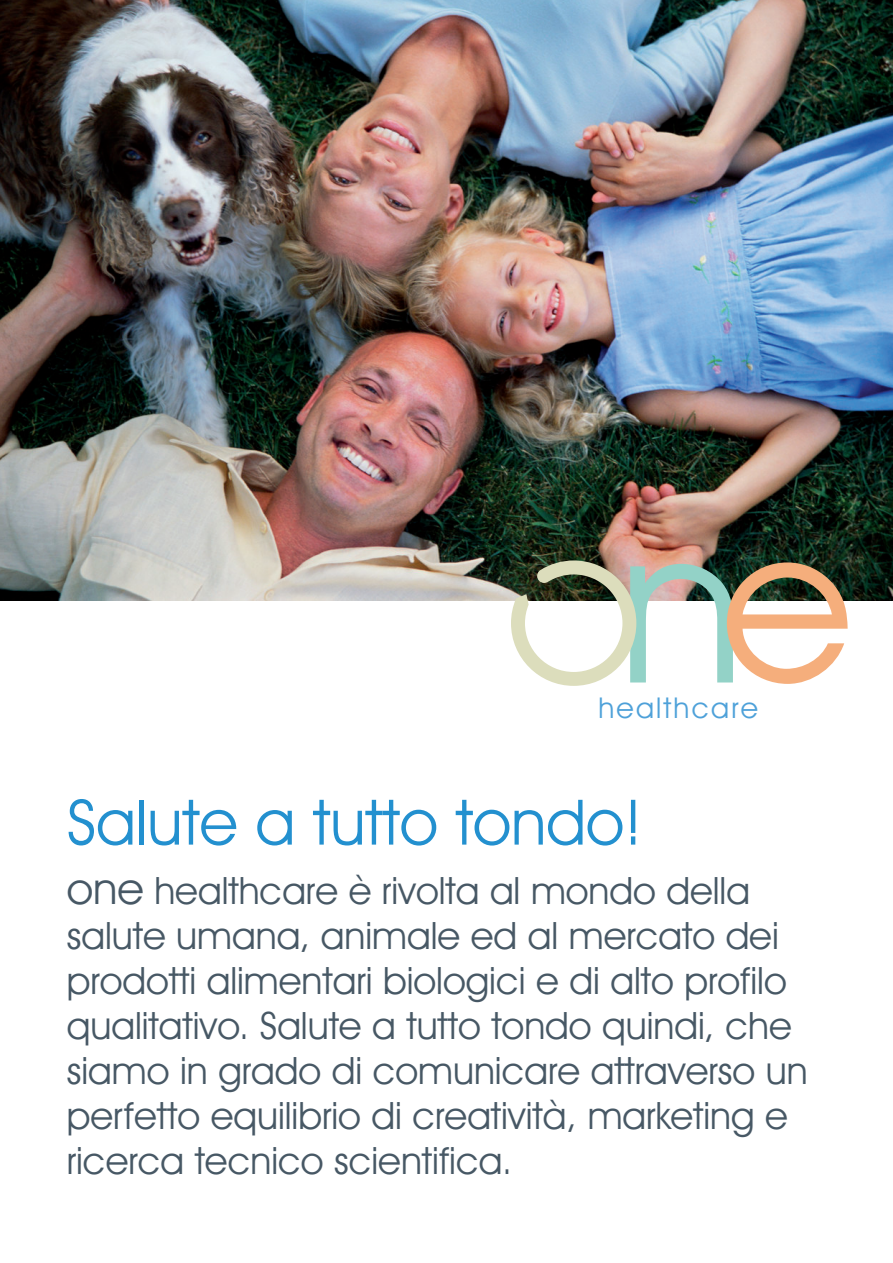
<style>
.page{position:relative;width:893px;height:1263px;background:#fff}
.page>*{position:absolute;margin:0;border:0;box-sizing:border-box;transform-origin:0 0}
.t1{font:63px "Avant Garde IT Cby BT";color:#2390cf}
.t2{font:37.5px/45px "Avant Garde IT Cby BT";color:#475865}
.t3{font:28.5px "Avant Garde IT Cby BT";letter-spacing:.075em;color:#4ea1d9}
.s1{font-size:43.5px}
</style>
<div class="page">
<img style="left:0;top:0;width:893px;height:600px">
<svg style="left:511px;top:560px;width:337px;height:126px"></svg>
<p class="t3" style="left:598px;top:690px;width:161px">healthcare</p>
<h1 class="t1" style="left:67px;top:784px;width:577px">Salute a tutto tondo!</h1>
<p class="t2" style="left:67px;top:868px;width:742px"><span class="s1">one</span> healthcare è rivolta al mondo della salute umana, animale ed al mercato dei prodotti alimentari biologici e di alto profilo qualitativo. Salute a tutto tondo quindi, che siamo in grado di comunicare attraverso un perfetto equilibrio di creatività, marketing e ricerca tecnico scientifica.</p>
</div>
